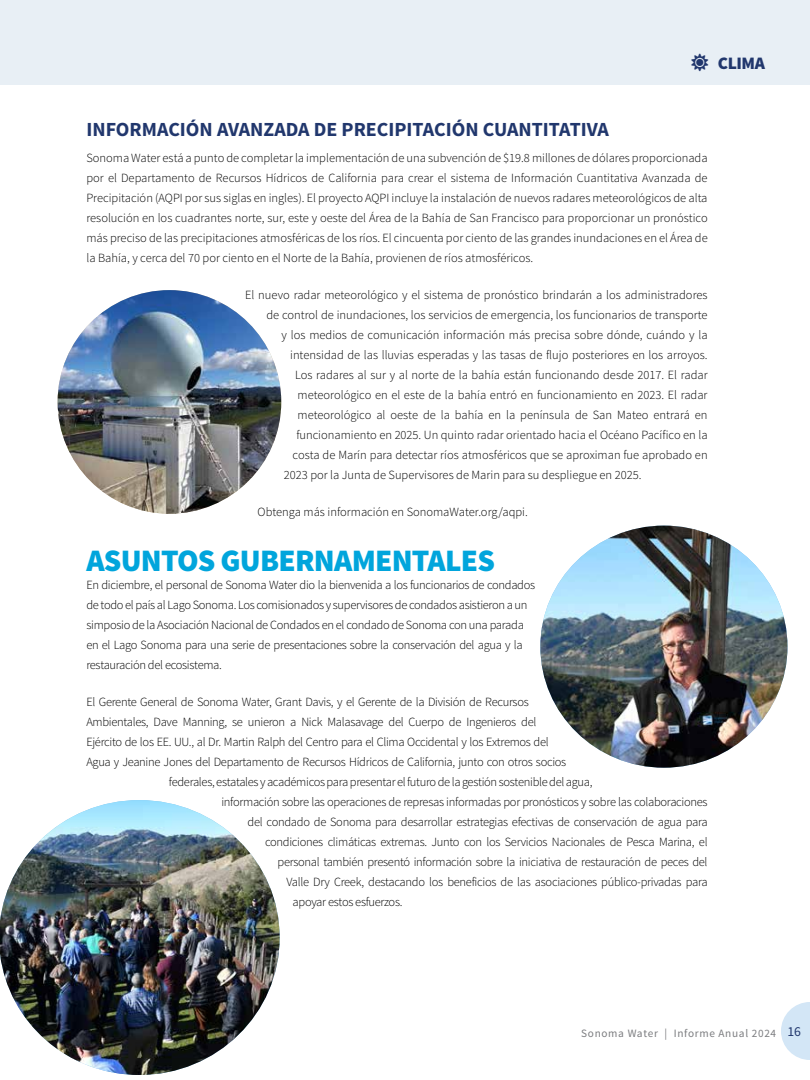
<style>
.page{position:relative;width:810px;height:1080px;background:#fff}
.page>*{position:absolute;margin:0;border:0;box-sizing:border-box;transform-origin:0 0}
.t1{font:900 31.25px "Source Sans Pro";letter-spacing:-.025em;color:#01a5dc}
.t2{font:700 20px "Source Sans Pro";color:#21376d}
.t3{font:900 17.5px "Source Sans Pro";letter-spacing:-.025em;color:#21376d}
.t4{font:300 12.5px/20px "Source Sans Pro";letter-spacing:-.025em;color:#000;text-align:justify}
.t5{font:300 12.5px "Source Sans Pro";color:#000}
.t6{font:11.25px "Source Sans Pro";letter-spacing:.06em;color:#7b7c7f}
.s1{font-size:13.75px;color:#21376d}
</style>
<div class="page">
<svg style="left:781px;top:1002px;width:29px;height:58px"></svg>
<div style="left:0;top:0;width:810px;height:85px;background:#e8eff5"></div>
<img style="left:58px;top:290px;width:223px;height:224px;border-radius:112px">
<img style="left:0;top:800px;width:280px;height:275px">
<img style="left:540px;top:526px;width:248px;height:242px">
<p class="t3" style="left:691px;top:52px;width:75px">◆■ CLIMA</p>
<p class="t2" style="left:86px;top:117px;width:524px">INFORMACIÓN AVANZADA DE PRECIPITACIÓN CUANTITATIVA</p>
<p class="t4" style="left:86px;top:148px;width:623px">Sonoma Water está a punto de completar la implementación de una subvención de $19.8 millones de dólares proporcionada por el Departamento de Recursos Hídricos de California para crear el sistema de Información Cuantitativa Avanzada de Precipitación (AQPI por sus siglas en ingles). El proyecto AQPI incluye la instalación de nuevos radares meteorológicos de alta resolución en los cuadrantes norte, sur, este y oeste del Área de la Bahía de San Francisco para proporcionar un pronóstico más preciso de las precipitaciones atmosféricas de los ríos. El cincuenta por ciento de las grandes inundaciones en el Área de la Bahía, y cerca del 70 por ciento en el Norte de la Bahía, provienen de ríos atmosféricos.</p>
<p class="t5" style="left:245px;top:287px;width:464px">El nuevo radar meteorológico y el sistema de pronóstico brindarán a los administradores</p>
<p class="t5" style="left:266px;top:307px;width:443px">de control de inundaciones, los servicios de emergencia, los funcionarios de transporte</p>
<p class="t5" style="left:281px;top:327px;width:428px">y los medios de comunicación información más precisa sobre dónde, cuándo y la</p>
<p class="t5" style="left:290px;top:347px;width:419px">intensidad de las lluvias esperadas y las tasas de flujo posteriores en los arroyos.</p>
<p class="t5" style="left:295px;top:367px;width:414px">Los radares al sur y al norte de la bahía están funcionando desde 2017. El radar</p>
<p class="t5" style="left:298px;top:387px;width:411px">meteorológico en el este de la bahía entró en funcionamiento en 2023. El radar</p>
<p class="t5" style="left:298px;top:407px;width:411px">meteorológico al oeste de la bahía en la península de San Mateo entrará en</p>
<p class="t5" style="left:296px;top:427px;width:413px">funcionamiento en 2025. Un quinto radar orientado hacia el Océano Pacífico en la</p>
<p class="t5" style="left:293px;top:447px;width:417px">costa de Marín para detectar ríos atmosféricos que se aproximan fue aprobado en</p>
<p class="t5" style="left:284px;top:467px;width:359px">2023 por la Junta de Supervisores de Marin para su despliegue en 2025.</p>
<p class="t5" style="left:258px;top:504px;width:272px">Obtenga más información en SonomaWater.org/aqpi.</p>
<p class="t1" style="left:86px;top:540px;width:410px">ASUNTOS GUBERNAMENTALES</p>
<p class="t4" style="left:86px;top:575px;width:450px;text-align:left">En diciembre, el personal de Sonoma Water dio la bienvenida a los funcionarios de condados de todo el país al Lago Sonoma. Los comisionados y supervisores de condados asistieron a un simposio de la Asociación Nacional de Condados en el condado de Sonoma con una parada en el Lago Sonoma para una serie de presentaciones sobre la conservación del agua y la restauración del ecosistema.</p>
<p class="t4" style="left:86px;top:692px;width:444px">El Gerente General de Sonoma Water, Grant Davis, y el Gerente de la División de Recursos</p>
<p class="t4" style="left:86px;top:712px;width:452px">Ambientales, Dave Manning, se unieron a Nick Malasavage del Cuerpo de Ingenieros del</p>
<p class="t4" style="left:86px;top:732px;width:464px">Ejército de los EE. UU., al Dr. Martin Ralph del Centro para el Clima Occidental y los Extremos del</p>
<p class="t4" style="left:86px;top:752px;width:481px">Agua y Jeanine Jones del Departamento de Recursos Hídricos de California, junto con otros socios</p>
<p class="t4" style="left:169px;top:772px;width:425px">federales, estatales y académicos para presentar el futuro de la gestión sostenible del agua,</p>
<p class="t4" style="left:221px;top:792px;width:488px">información sobre las operaciones de represas informadas por pronósticos y sobre las colaboraciones</p>
<p class="t4" style="left:248px;top:812px;width:462px">del condado de Sonoma para desarrollar estrategias efectivas de conservación de agua para</p>
<p class="t4" style="left:265px;top:832px;width:444px">condiciones climáticas extremas. Junto con los Servicios Nacionales de Pesca Marina, el</p>
<p class="t4" style="left:278px;top:852px;width:431px">personal también presentó información sobre la iniciativa de restauración de peces del</p>
<p class="t4" style="left:286px;top:872px;width:423px">Valle Dry Creek, destacando los beneficios de las asociaciones público-privadas para</p>
<p class="t4" style="left:293px;top:892px;width:111px">apoyar estos esfuerzos.</p>
<p class="t6" style="left:581px;top:1026px;width:221px">Sonoma Water | Informe Anual 2024 <span class="s1">16</span></p>
</div>
